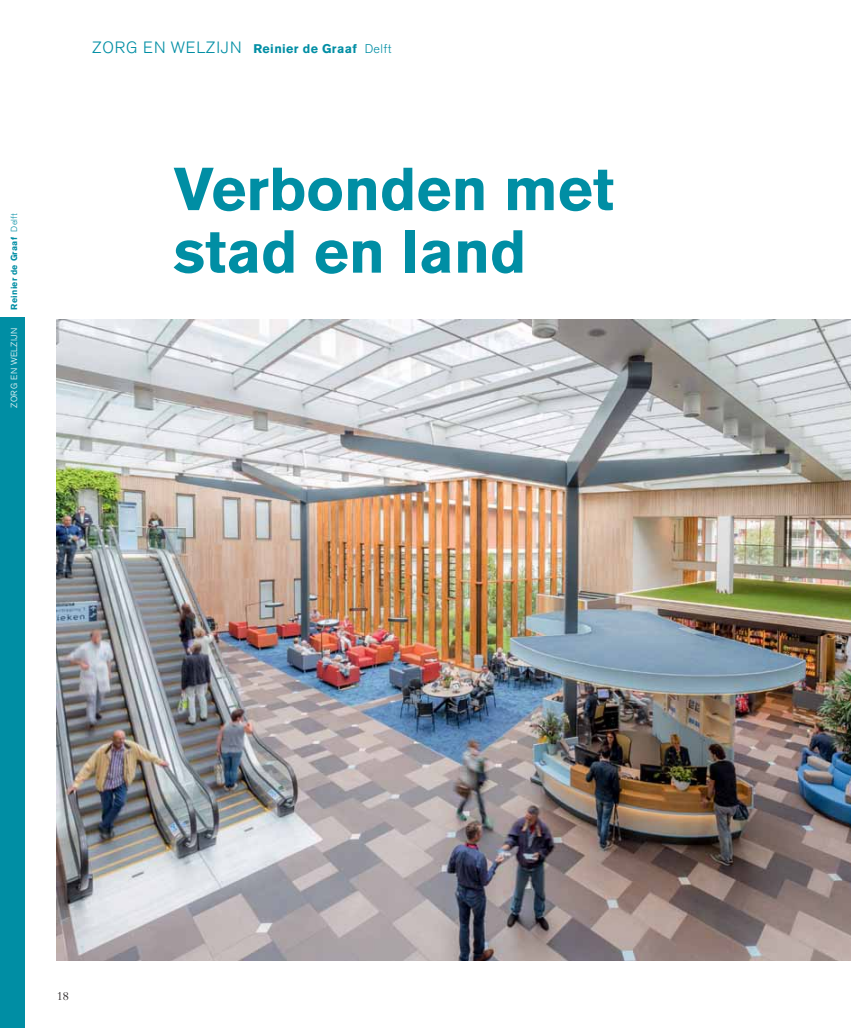
<style>
.page{position:relative;width:851px;height:1028px;background:#fff}
.page>*{position:absolute;margin:0;border:0;box-sizing:border-box;transform-origin:0 0}
.t1{font:700 60px/62.5px "Akzidenz Grotesk BE";color:#008ea4}
.t2{font:700 12.5px "Akzidenz Grotesk BE";letter-spacing:.03em;color:#008ea4}
.t3{font:12.5px "Bembo";color:#231f20}
.t4{font:700 8.75px "Akzidenz Grotesk BE";letter-spacing:.03em;color:#008ea4}
.t5{font:300 8.75px "Akzidenz Grotesk BE";letter-spacing:.05em;color:#fff}
.s1{font-weight:300}
.s2{font-weight:300;font-size:16.25px}
</style>
<div class="page">
<div style="left:0;top:317px;width:25px;height:711px;background:#008ea4"></div>
<img style="left:57px;top:319px;width:793px;height:641px">
<p class="t4" style="left:9px;top:309px;width:98px;rotate:-90deg">Reinier de Graaf <span class="s1">Delft</span></p>
<p class="t5" style="left:9px;top:408px;width:82px;rotate:-90deg">ZORG EN WELZIJN</p>
<p class="t2" style="left:92px;top:42px;width:301px"><span class="s2">ZORG EN WELZIJN</span> Reinier de Graaf <span class="s1">Delft</span></p>
<h1 class="t1" style="left:174px;top:158px;width:441px">Verbonden met stad en land</h1>
<p class="t3" style="left:57px;top:988px;width:14px">18</p>
</div>
